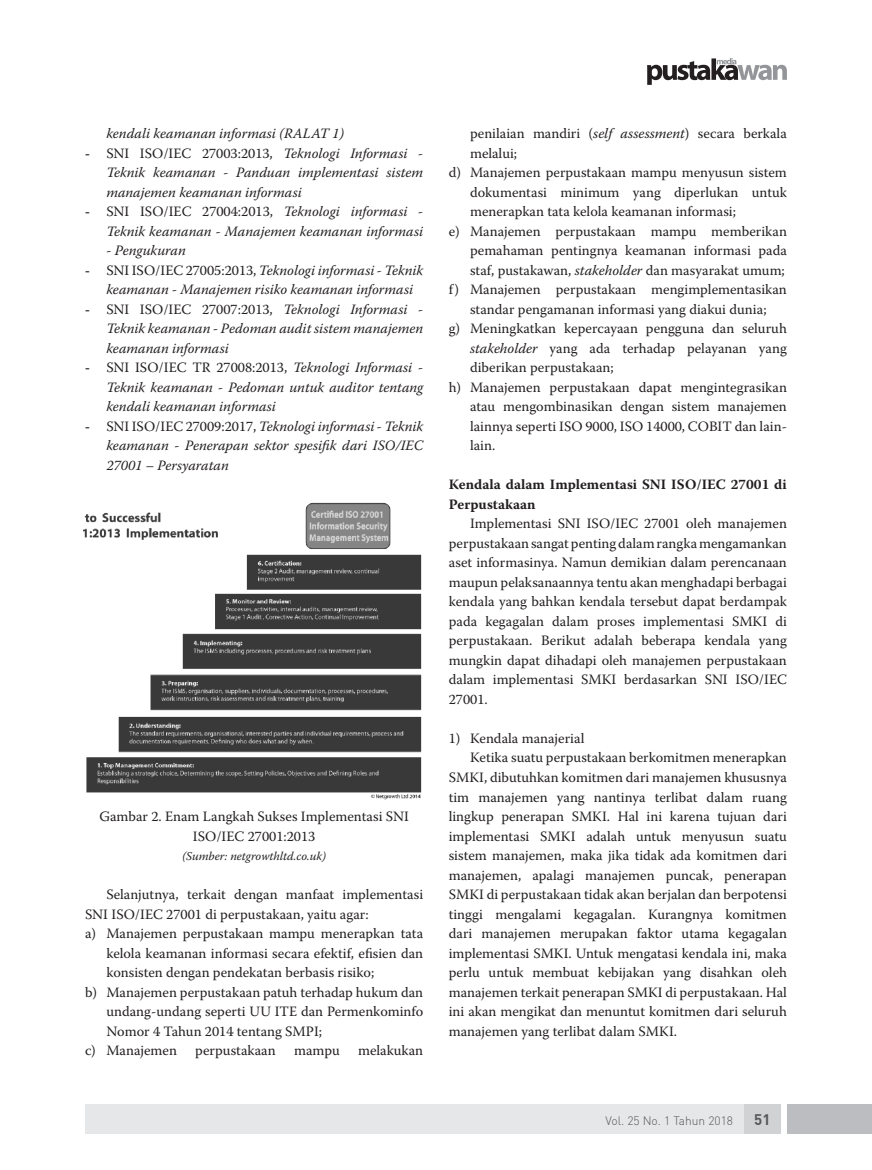
<style>
.page{position:relative;width:872px;height:1170px;background:#fff}
.page>*{position:absolute;margin:0;border:0;box-sizing:border-box;transform-origin:0 0}
.t1{font:700 15px "DIN";color:#57585a}
.t2{font:14.25px/19.5px "Warnock Pro";color:#231f20;text-align:justify}
.t3{font:italic 14.25px/19.5px "Warnock Pro";color:#231f20;text-align:justify}
.t4{font:700 14.25px/19.5px "Warnock Pro";color:#231f20}
.t5{font:italic 12px "Warnock Pro";color:#231f20}
.t6{font:300 12px "DIN";color:#57585a}
.s1{font-family:"Times New Roman";font-style:normal}
.s2{font-style:normal}
.s3{font-style:italic}
</style>
<div class="page">
<div style="left:85px;top:1103px;width:696px;height:30px;background:#e6e7e9"></div>
<div style="left:744px;top:1103px;width:37px;height:30px;background:#d1d2d4"></div>
<div style="left:787px;top:1103px;width:85px;height:30px;background:#bcbdc0"></div>
<svg style="left:647px;top:58px;width:140px;height:27px"></svg>
<img style="left:83px;top:502px;width:339px;height:298px">
<p class="t3" style="left:106px;top:123px;width:239px">kendali keamanan informasi (RALAT 1)</p>
<p class="t3" style="left:106px;top:143px;width:318px;text-indent:-21px"><span class="s1">-</span> <span class="s2">SNI ISO/IEC 27003:2013,</span> Teknologi Informasi - Teknik keamanan - Panduan implementasi sistem manajemen keamanan informasi</p>
<p class="t3" style="left:85px;top:201px;width:340px;text-align:right"><span class="s1">-</span> <span class="s2">SNI ISO/IEC 27004:2013,</span> Teknologi informasi -<br>Teknik keamanan - Manajemen keamanan informasi</p>
<p class="t3" style="left:106px;top:240px;width:81px">- Pengukuran</p>
<p class="t3" style="left:106px;top:260px;width:318px;text-indent:-21px"><span class="s1">-</span> <span class="s2">SNI ISO/IEC 27005:2013,</span> Teknologi informasi - Teknik keamanan - Manajemen risiko keamanan informasi</p>
<p class="t3" style="left:106px;top:299px;width:318px;text-indent:-21px"><span class="s1">-</span> <span class="s2">SNI ISO/IEC 27007:2013,</span> Teknologi Informasi - Teknik keamanan - Pedoman audit sistem manajemen keamanan informasi</p>
<p class="t3" style="left:106px;top:357px;width:318px;text-indent:-21px"><span class="s1">-</span> <span class="s2">SNI ISO/IEC TR 27008:2013,</span> Teknologi Informasi - Teknik keamanan - Pedoman untuk auditor tentang kendali keamanan informasi</p>
<p class="t3" style="left:106px;top:416px;width:318px;text-indent:-21px"><span class="s1">-</span> <span class="s2">SNI ISO/IEC 27009:2017,</span> Teknologi informasi - Teknik keamanan - Penerapan sektor spesifik dari ISO/IEC 27001 – Persyaratan</p>
<p class="t2" style="left:99px;top:806px;width:311px;text-align:center">Gambar 2. Enam Langkah Sukses Implementasi SNI<br>ISO/IEC 27001:2013</p>
<p class="t5" style="left:182px;top:848px;width:145px">(Sumber: netgrowthltd.co.uk)</p>
<p class="t2" style="left:85px;top:884px;width:340px;text-indent:21px">Selanjutnya, terkait dengan manfaat implementasi<br>SNI ISO/IEC 27001 di perpustakaan, yaitu agar:</p>
<p class="t2" style="left:106px;top:923px;width:318px;text-indent:-21px">a) Manajemen perpustakaan mampu menerapkan tata kelola keamanan informasi secara efektif, efisien dan konsisten dengan pendekatan berbasis risiko;</p>
<p class="t2" style="left:106px;top:981px;width:318px;text-indent:-21px">b) Manajemen perpustakaan patuh terhadap hukum dan undang-undang seperti UU ITE dan Permenkominfo Nomor 4 Tahun 2014 tentang SMPI;</p>
<p class="t2" style="left:85px;top:1040px;width:93px">c) Manajemen</p>
<p class="t2" style="left:195px;top:1040px;width:82px">perpustakaan</p>
<p class="t2" style="left:294px;top:1040px;width:47px">mampu</p>
<p class="t2" style="left:358px;top:1040px;width:67px">melakukan</p>
<p class="t2" style="left:470px;top:123px;width:318px">penilaian mandiri (<span class="s3">self assessment</span>) secara berkala melalui;</p>
<p class="t2" style="left:470px;top:162px;width:318px;text-indent:-21px">d) Manajemen perpustakaan mampu menyusun sistem dokumentasi minimum yang diperlukan untuk menerapkan tata kelola keamanan informasi;</p>
<p class="t2" style="left:470px;top:221px;width:318px;text-indent:-21px">e) Manajemen perpustakaan mampu memberikan pemahaman pentingnya keamanan informasi pada staf, pustakawan, <span class="s3">stakeholder</span> dan masyarakat umum;</p>
<p class="t2" style="left:449px;top:279px;width:340px;text-align:center">f) Manajemen perpustakaan mengimplementasikan standar pengamanan informasi yang diakui dunia;</p>
<p class="t2" style="left:470px;top:318px;width:318px;text-indent:-21px">g) Meningkatkan kepercayaan pengguna dan seluruh <span class="s3">stakeholder</span> yang ada terhadap pelayanan yang diberikan perpustakaan;</p>
<p class="t2" style="left:470px;top:377px;width:318px;text-indent:-21px">h) Manajemen perpustakaan dapat mengintegrasikan atau mengombinasikan dengan sistem manajemen lainnya seperti ISO 9000, ISO 14000, COBIT dan lain&shy;lain.</p>
<p class="t4" style="left:449px;top:474px;width:340px">Kendala dalam Implementasi SNI ISO/IEC 27001 di<br>Perpustakaan</p>
<p class="t2" style="left:449px;top:513px;width:340px;text-indent:21px">Implementasi SNI ISO/IEC 27001 oleh manajemen perpustakaan sangat penting dalam rangka mengamankan aset informasinya. Namun demikian dalam perencanaan maupun pelaksanaannya tentu akan menghadapi berbagai kendala yang bahkan kendala tersebut dapat berdampak pada kegagalan dalam proses implementasi SMKI di perpustakaan. Berikut adalah beberapa kendala yang mungkin dapat dihadapi oleh manajemen perpustakaan dalam implementasi SMKI berdasarkan SNI ISO/IEC 27001.</p>
<p class="t2" style="left:449px;top:728px;width:137px">1) Kendala manajerial</p>
<p class="t2" style="left:449px;top:747px;width:340px;text-indent:21px">Ketika suatu perpustakaan berkomitmen menerapkan SMKI, dibutuhkan komitmen dari manajemen khususnya tim manajemen yang nantinya terlibat dalam ruang lingkup penerapan SMKI. Hal ini karena tujuan dari implementasi SMKI adalah untuk menyusun suatu sistem manajemen, maka jika tidak ada komitmen dari manajemen, apalagi manajemen puncak, penerapan SMKI di perpustakaan tidak akan berjalan dan berpotensi tinggi mengalami kegagalan. Kurangnya komitmen dari manajemen merupakan faktor utama kegagalan implementasi SMKI. Untuk mengatasi kendala ini, maka perlu untuk membuat kebijakan yang disahkan oleh manajemen terkait penerapan SMKI di perpustakaan. Hal ini akan mengikat dan menuntut komitmen dari seluruh manajemen yang terlibat dalam SMKI.</p>
<p class="t6" style="left:605px;top:1112px;width:129px">Vol. 25 No. 1 Tahun 2018</p>
<p class="t1" style="left:754px;top:1109px;width:18px">51</p>
</div>
